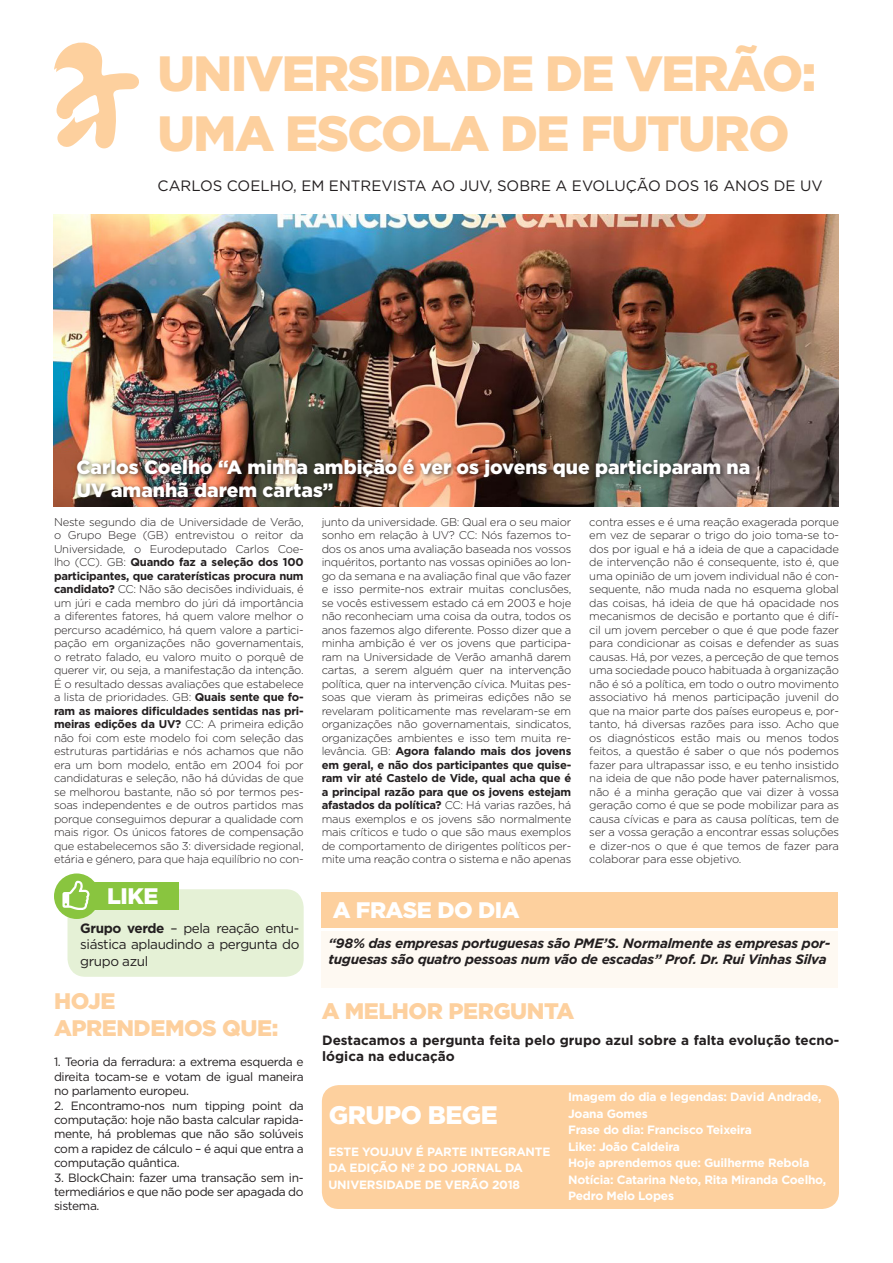
<style>
.page{position:relative;width:893px;height:1263px;background:#fff}
.page>*{position:absolute;margin:0;border:0;box-sizing:border-box;transform-origin:0 0}
.t1{font:900 49.5px/59.4px "Gotham";letter-spacing:-.03em;color:#fdd09e}
.t2{font:900 25.35px "Gotham";letter-spacing:-.02em;color:#fff}
.t3{font:900 22.5px "Gotham";letter-spacing:-.02em;color:#fdd09e}
.t4{font:900 22.5px "Gotham";letter-spacing:-.02em;color:#fff}
.t5{font:900 19.2px/23.1px "Gotham";color:#fff}
.t6{font:15px "Gotham";color:#231f20}
.t7{font:italic 700 13.5px/16.5px "Gotham";letter-spacing:-.02em;color:#231f20}
.t8{font:700 13.5px/16.2px "Gotham";color:#231f20}
.t9{font:13.5px/16.5px "Gotham";letter-spacing:-.03em;color:#231f20;text-align:justify}
.t10{font:12px/14.4px "Gotham";letter-spacing:-.03em;color:#231f20;text-align:justify}
.t11{font:700 12px/16.5px "Gotham";letter-spacing:-.02em;color:#fff}
.t12{font:300 11.25px/13.5px "Gotham";letter-spacing:-.02em;color:#231f20;text-align:justify}
.s1{font-weight:700}
</style>
<div class="page">
<img style="left:53px;top:215px;width:786px;height:291px">
<div style="left:322px;top:931px;width:516px;height:56px;background:#fef9f2"></div>
<div style="left:322px;top:892px;width:516px;height:36px;background:#fdd09e"></div>
<div style="left:68px;top:889px;width:236px;height:88px;background:#e5f1d6;border-radius:18px"></div>
<div style="left:72px;top:882px;width:107px;height:28px;background:#89c53f"></div>
<div style="left:322px;top:1085px;width:517px;height:124px;background:#fdd09e;border-radius:17px"></div>
<div style="left:74px;top:456px;width:681px;height:47px;background:#231f20;opacity:.75"></div>
<div style="left:54px;top:873px;width:46px;height:46px;background:#89c53f;border-radius:50%"></div>
<svg style="left:62px;top:881px;width:27px;height:29px"></svg>
<svg style="left:54px;top:42px;width:85px;height:107px"></svg>
<p class="t1" style="left:158px;top:44px;width:660px">UNIVERSIDADE DE VERÃO:<br>UMA ESCOLA DE FUTURO</p>
<p class="t6" style="left:158px;top:176px;width:667px">CARLOS COELHO, EM ENTREVISTA AO JUV, SOBRE A EVOLUÇÃO DOS 16 ANOS DE UV</p>
<p class="t5" style="left:77px;top:455px;width:675px">Carlos Coelho “A minha ambição é ver os jovens que participaram na<br>UV amanhã darem cartas”</p>
<p class="t12" style="left:54px;top:515px;width:251px">Neste segundo dia de Universidade de Verão, o Grupo Bege (GB) entrevistou o reitor da Universidade, o Eurodeputado Carlos Coe&shy;lho (CC). GB: <span class="s1">Quando faz a seleção dos 100 participantes, que caraterísticas procura num candidato?</span> CC: Não são decisões individuais, é um júri e cada membro do júri dá importância a diferentes fatores, há quem valore melhor o percurso académico, há quem valore a partici&shy;pação em organizações não governamentais, o retrato falado, eu valoro muito o porquê de querer vir, ou seja, a manifestação da intenção.<br>É o resultado dessas avaliações que estabelece a lista de prioridades. GB: <span class="s1">Quais sente que fo&shy;ram as maiores dificuldades sentidas nas pri&shy;meiras edições da UV?</span> CC: A primeira edição não foi com este modelo foi com seleção das estruturas partidárias e nós achamos que não era um bom modelo, então em 2004 foi por candidaturas e seleção, não há dúvidas de que se melhorou bastante, não só por termos pes&shy;soas independentes e de outros partidos mas porque conseguimos depurar a qualidade com mais rigor. Os únicos fatores de compensação que estabelecemos são 3: diversidade regional, etária e género, para que haja equilíbrio no con-</p>
<p class="t12" style="left:322px;top:515px;width:251px">junto da universidade. GB: Qual era o seu maior sonho em relação à UV? CC: Nós fazemos to&shy;dos os anos uma avaliação baseada nos vossos inquéritos, portanto nas vossas opiniões ao lon&shy;go da semana e na avaliação final que vão fazer e isso permite-nos extrair muitas conclusões, se vocês estivessem estado cá em 2003 e hoje não reconheciam uma coisa da outra, todos os anos fazemos algo diferente. Posso dizer que a minha ambição é ver os jovens que participa&shy;ram na Universidade de Verão amanhã darem cartas, a serem alguém quer na intervenção política, quer na intervenção cívica. Muitas pes&shy;soas que vieram às primeiras edições não se revelaram politicamente mas revelaram-se em organizações não governamentais, sindicatos, organizações ambientes e isso tem muita re&shy;levância. GB: <span class="s1">Agora falando mais dos jovens em geral, e não dos participantes que quise&shy;ram vir até Castelo de Vide, qual acha que é a principal razão para que os jovens estejam afastados da política?</span> CC: Há varias razões, há maus exemplos e os jovens são normalmente mais críticos e tudo o que são maus exemplos de comportamento de dirigentes políticos per&shy;mite uma reação contra o sistema e não apenas</p>
<p class="t12" style="left:589px;top:515px;width:251px">contra esses e é uma reação exagerada porque em vez de separar o trigo do joio toma-se to&shy;dos por igual e há a ideia de que a capacidade de intervenção não é consequente, isto é, que uma opinião de um jovem individual não é con&shy;sequente, não muda nada no esquema global das coisas, há ideia de que há opacidade nos mecanismos de decisão e portanto que é difí&shy;cil um jovem perceber o que é que pode fazer para condicionar as coisas e defender as suas causas. Há, por vezes, a perceção de que temos uma sociedade pouco habituada à organização não é só a política, em todo o outro movimento associativo há menos participação juvenil do que na maior parte dos países europeus e, por&shy;tanto, há diversas razões para isso. Acho que os diagnósticos estão mais ou menos todos feitos, a questão é saber o que nós podemos fazer para ultrapassar isso, e eu tenho insistido na ideia de que não pode haver paternalismos, não é a minha geração que vai dizer à vossa geração como é que se pode mobilizar para as causa cívicas e para as causa políticas, tem de ser a vossa geração a encontrar essas soluções e dizer-nos o que é que temos de fazer para colaborar para esse objetivo.</p>
<p class="t4" style="left:107px;top:880px;width:53px">LIKE</p>
<p class="t9" style="left:80px;top:920px;width:221px"><span class="s1">Grupo verde</span> – pela reação entu&shy;siástica aplaudindo a pergunta do grupo azul</p>
<p class="t3" style="left:54px;top:985px;width:63px">HOJE</p>
<p class="t3" style="left:54px;top:1012px;width:226px">APRENDEMOS QUE:</p>
<p class="t10" style="left:54px;top:1055px;width:251px">1. Teoria da ferradura: a extrema esquerda e direita tocam-se e votam de igual maneira no parlamento europeu.</p>
<p class="t10" style="left:54px;top:1098px;width:251px">2. Encontramo-nos num tipping point da computação: hoje não basta calcular rapida&shy;mente, há problemas que não são solúveis com a rapidez de cálculo – é aqui que entra a computação quântica.</p>
<p class="t10" style="left:54px;top:1170px;width:251px">3. BlockChain: fazer uma transação sem in&shy;termediários e que não pode ser apagada do sistema.</p>
<p class="t4" style="left:333px;top:894px;width:188px">A FRASE DO DIA</p>
<p class="t7" style="left:328px;top:935px;width:503px">“98% das empresas portuguesas são PME’S. Normalmente as empresas por&shy;tuguesas são quatro pessoas num vão de escadas” Prof. Dr. Rui Vinhas Silva</p>
<p class="t3" style="left:322px;top:995px;width:254px">A MELHOR PERGUNTA</p>
<p class="t8" style="left:322px;top:1032px;width:519px">Destacamos a pergunta feita pelo grupo azul sobre a falta evolução tecno&shy;lógica na educação</p>
<p class="t2" style="left:329px;top:1097px;width:171px">GRUPO BEGE</p>
<p class="t11" style="left:328px;top:1143px;width:223px">ESTE YOUJUV É PARTE INTEGRANTE<br>DA EDIÇÃO Nº 2 DO JORNAL DA<br>UNIVERSIDADE DE VERÃO 2018</p>
<p class="t11" style="left:568px;top:1089px;width:255px">Imagem do dia e legendas: David Andrade,<br>Joana Gomes</p>
<p class="t11" style="left:568px;top:1122px;width:185px">Frase do dia: Francisco Teixeira</p>
<p class="t11" style="left:568px;top:1138px;width:113px">Like: João Caldeira</p>
<p class="t11" style="left:568px;top:1155px;width:243px">Hoje aprendemos que: Guilherme Rebola</p>
<p class="t11" style="left:568px;top:1171px;width:260px">Notícia: Catarina Neto, Rita Miranda Coelho,<br>Pedro Melo Lopes</p>
</div>
